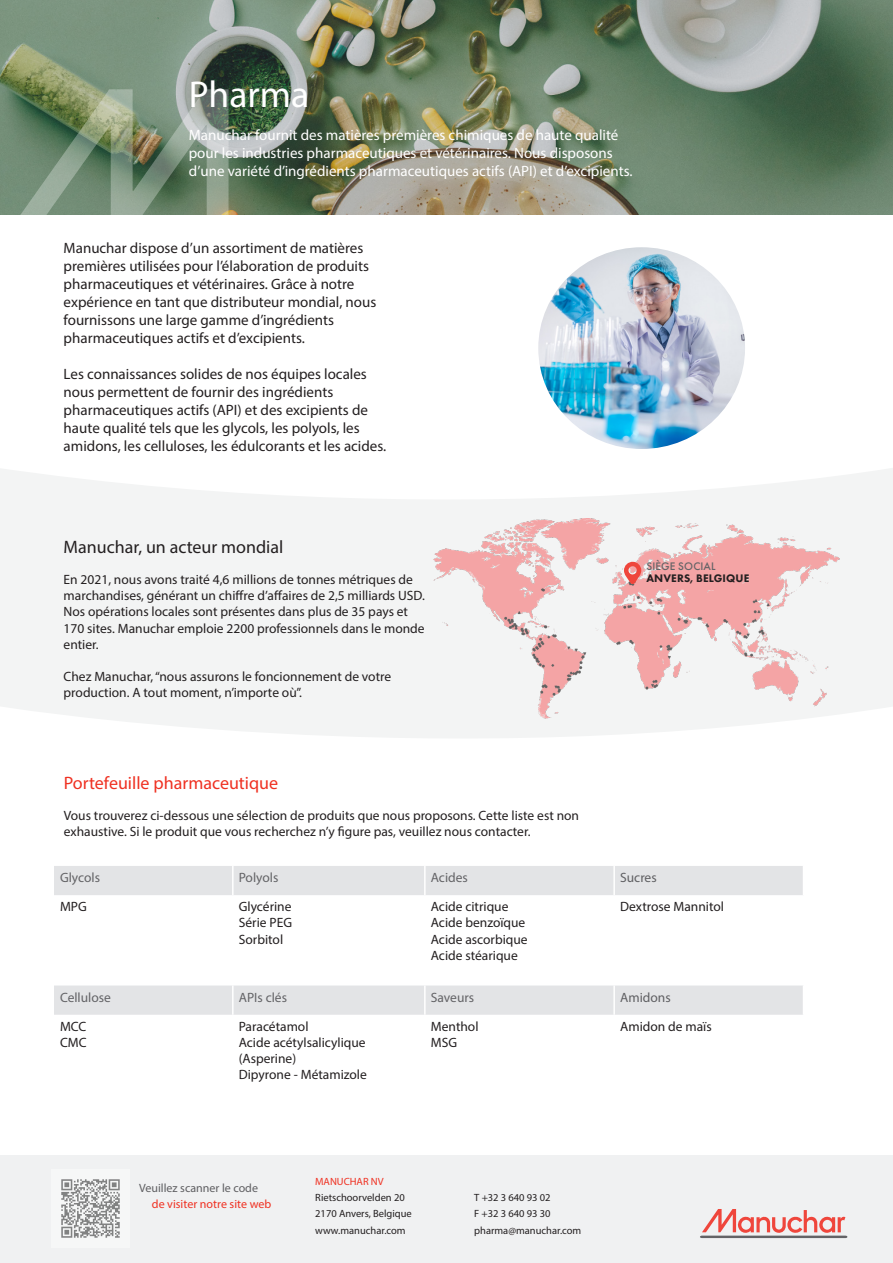
<style>
.page{position:relative;width:893px;height:1263px;background:#fff}
.page>*{position:absolute;margin:0;border:0;box-sizing:border-box;transform-origin:0 0}
.Tussentitel{font:37.5px "Myriad Pro";color:#fff}
.Tussentitel-2{font:18px "Myriad Pro";color:#ef3122}
.t1{font:18px "Myriad Pro";color:#231f20}
.t2{font:15px/18px "Myriad Pro";color:#231f20}
.t3{font:15px/18px "Myriad Pro";color:#fff}
.t4{font:13.5px/16.2px "Myriad Pro";color:#231f20}
.t5{font:13.5px "Myriad Pro";color:#636366}
.t6{font:13.5px "Myriad Pro";color:#5f5f62}
.t7{font:12px "Myriad Pro";color:#5f5f62}
.t8{font:12px "Myriad Pro";color:#ef3122}
.t9{font:800 11.4px "Futura PT";letter-spacing:.01em;color:#231f20}
.t10{font:500 11.4px "Futura PT";letter-spacing:.01em;color:#636366}
.t11{font:10.5px "Myriad Pro";color:#231f20}
.t12{font:10.5px "Myriad Pro";color:#ef3122}
</style>
<div class="page">
<svg style="left:0;top:468px;width:893px;height:270px;fill:#f3f4f4"></svg>
<img style="left:0;top:0;width:893px;height:215px">
<div style="left:0;top:1155px;width:893px;height:108px;background:#f0f1f2"></div>
<div style="left:54px;top:866px;width:749px;height:29px;background:#e3e4e6"></div>
<svg style="left:3px;top:89px;width:226px;height:126px;background:#798e76"></svg>
<svg style="left:700px;top:1209px;width:147px;height:29px"></svg>
<img style="left:61px;top:1179px;width:59px;height:59px">
<img style="left:433px;top:518px;width:406px;height:200px">
<svg style="left:624px;top:561px;width:17px;height:23px"></svg>
<img style="left:538px;top:247px;width:207px;height:202px">
<div style="left:54px;top:985px;width:749px;height:30px;background:#e3e4e6"></div>
<hr style="left:232px;top:985px;width:2px;height:30px;background:#fff">
<hr style="left:424px;top:985px;width:2px;height:30px;background:#fff">
<hr style="left:613px;top:985px;width:2px;height:30px;background:#fff">
<p class="Tussentitel" style="left:189px;top:71px;width:122px">Pharma</p>
<p class="t3" style="left:189px;top:126px;width:445px">Manuchar fournit des matières premières chimiques de haute qualité pour les industries pharmaceutiques et vétérinaires. Nous disposons d’une variété d’ingrédients pharmaceutiques actifs (API) et d’excipients.</p>
<p class="t2" style="left:64px;top:238px;width:314px">Manuchar dispose d’un assortiment de matières premières utilisées pour l’élaboration de produits pharmaceutiques et vétérinaires. Grâce à notre expérience en tant que distributeur mondial, nous fournissons une large gamme d’ingrédients</p>
<p class="t2" style="left:64px;top:328px;width:243px">pharmaceutiques actifs et d’excipients.</p>
<p class="t2" style="left:64px;top:364px;width:305px">Les connaissances solides de nos équipes locales nous permettent de fournir des ingrédients</p>
<p class="t2" style="left:64px;top:400px;width:324px">pharmaceutiques actifs (API) et des excipients de haute qualité tels que les glycols, les polyols, les amidons, les celluloses, les édulcorants et les acides.</p>
<p class="t1" style="left:64px;top:536px;width:221px">Manuchar, un acteur mondial</p>
<p class="t4" style="left:64px;top:571px;width:363px">En 2021, nous avons traité 4,6 millions de tonnes métriques de marchandises, générant un chiffre d’affaires de 2,5 milliards USD.<br>Nos opérations locales sont présentes dans plus de 35 pays et 170 sites. Manuchar emploie 2200 professionnels dans le monde entier.</p>
<p class="t4" style="left:64px;top:668px;width:329px">Chez Manuchar, “nous assurons le foncionnement de votre production. A tout moment, n’importe où”.</p>
<p class="Tussentitel-2" style="left:64px;top:772px;width:216px">Portefeuille pharmaceutique</p>
<p class="t4" style="left:64px;top:807px;width:517px">Vous trouverez ci-dessous une sélection de produits que nous proposons. Cette liste est non exhaustive. Si le produit que vous recherchez n’y figure pas, veuillez nous contacter.</p>
<p class="t10" style="left:646px;top:560px;width:71px">SIÈGE SOCIAL</p>
<p class="t9" style="left:646px;top:571px;width:105px">ANVERS, BELGIQUE</p>
<p class="t5" style="left:60px;top:869px;width:42px">Glycols</p>
<p class="t5" style="left:239px;top:869px;width:41px">Polyols</p>
<p class="t5" style="left:431px;top:869px;width:39px">Acides</p>
<p class="t6" style="left:620px;top:869px;width:38px">Sucres</p>
<p class="t4" style="left:60px;top:898px;width:28px">MPG</p>
<p class="t4" style="left:239px;top:898px;width:54px">Glycérine</p>
<p class="t4" style="left:239px;top:915px;width:55px">Série PEG</p>
<p class="t4" style="left:239px;top:931px;width:46px">Sorbitol</p>
<p class="t4" style="left:431px;top:898px;width:79px">Acide citrique</p>
<p class="t4" style="left:431px;top:915px;width:96px">Acide benzoïque</p>
<p class="t4" style="left:431px;top:931px;width:98px">Acide ascorbique</p>
<p class="t4" style="left:431px;top:947px;width:88px">Acide stéarique</p>
<p class="t4" style="left:620px;top:898px;width:105px">Dextrose Mannitol</p>
<p class="t5" style="left:60px;top:989px;width:52px">Cellulose</p>
<p class="t5" style="left:239px;top:989px;width:50px">APIs clés</p>
<p class="t5" style="left:431px;top:989px;width:45px">Saveurs</p>
<p class="t6" style="left:620px;top:989px;width:52px">Amidons</p>
<p class="t4" style="left:60px;top:1018px;width:28px">MCC</p>
<p class="t4" style="left:60px;top:1034px;width:28px">CMC</p>
<p class="t4" style="left:239px;top:1018px;width:71px">Paracétamol</p>
<p class="t4" style="left:239px;top:1034px;width:128px">Acide acétylsalicylique</p>
<p class="t4" style="left:239px;top:1050px;width:59px">(Asperine)</p>
<p class="t4" style="left:239px;top:1066px;width:130px">Dipyrone - Métamizole</p>
<p class="t4" style="left:431px;top:1018px;width:49px">Menthol</p>
<p class="t4" style="left:431px;top:1034px;width:28px">MSG</p>
<p class="t4" style="left:620px;top:1018px;width:93px">Amidon de maïs</p>
<p class="t7" style="left:139px;top:1181px;width:120px">Veuillez scanner le code</p>
<p class="t8" style="left:152px;top:1197px;width:121px">de visiter notre site web</p>
<p class="t12" style="left:315px;top:1175px;width:70px">MANUCHAR NV</p>
<p class="t11" style="left:315px;top:1191px;width:91px">Rietschoorvelden 20</p>
<p class="t11" style="left:315px;top:1207px;width:98px">2170 Anvers, Belgique</p>
<p class="t11" style="left:315px;top:1224px;width:92px">www.manuchar.com</p>
<p class="t11" style="left:474px;top:1191px;width:78px">T +32 3 640 93 02</p>
<p class="t11" style="left:474px;top:1207px;width:78px">F +32 3 640 93 30</p>
<p class="t11" style="left:474px;top:1223px;width:109px">pharma@manuchar.com</p>
</div>
